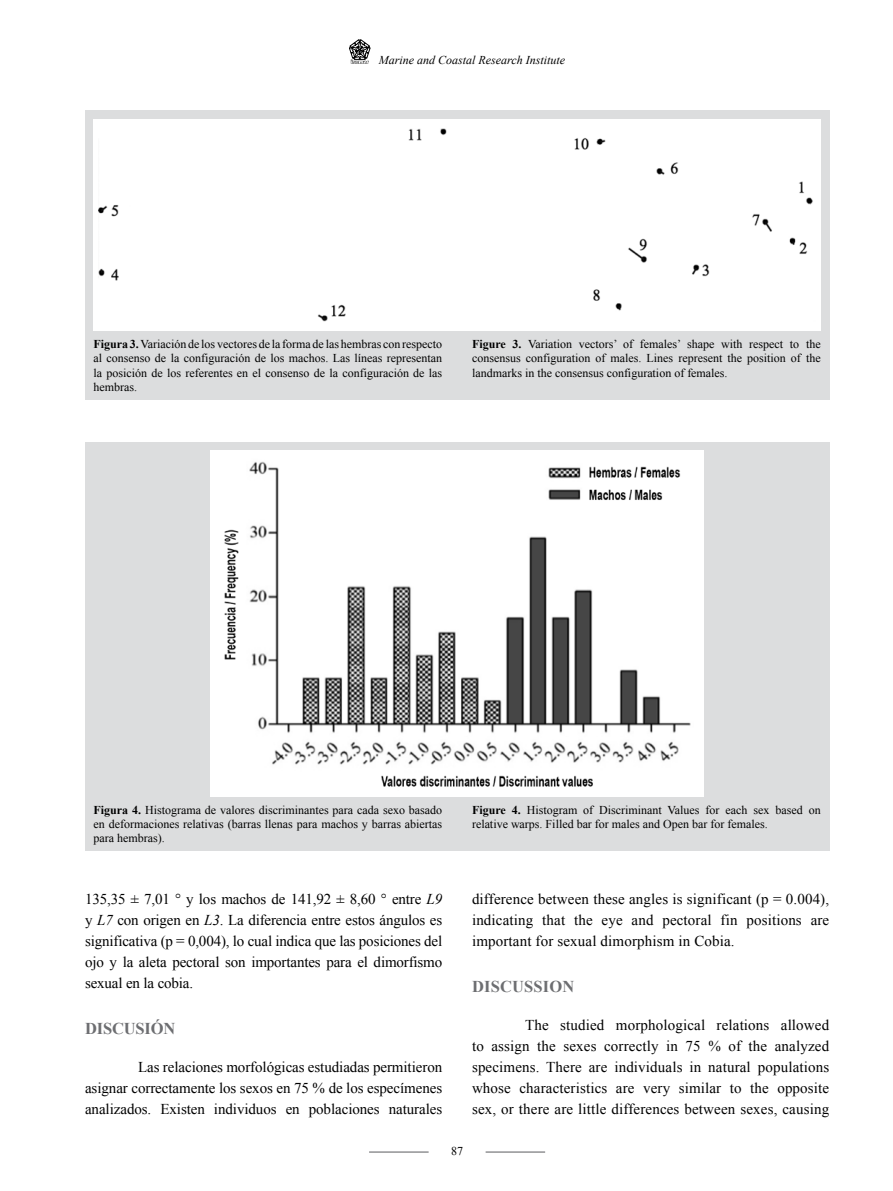
<style>
.page{position:relative;width:893px;height:1191px;background:#fff}
.page>*{position:absolute;margin:0;border:0;box-sizing:border-box;transform-origin:0 0}
.t1{font:700 16.5px "Times New Roman";letter-spacing:.01em;color:#6d6e71}
.t2{font:700 16.5px "Times New Roman";letter-spacing:-.01em;color:#6d6e71}
.t3{font:15px/21px "Times New Roman";letter-spacing:-.005em;color:#000;text-align:justify}
.t4{font:12px/14.4px "Times New Roman";color:#000;text-align:justify}
.t5{font:italic 12px "Times New Roman";color:#000}
.s1{font-weight:700}
.s2{font-style:italic}
</style>
<div class="page">
<svg style="left:349px;top:39px;width:21px;height:25px"></svg>
<hr style="left:369px;top:1151px;width:60px;height:1px;background:#6d6e71">
<hr style="left:486px;top:1151px;width:59px;height:1px;background:#6d6e71">
<div style="left:85px;top:442px;width:744px;height:409px;background:#dcddde"></div>
<div style="left:85px;top:111px;width:744px;height:288px;background:#dcddde"></div>
<div style="left:210px;top:450px;width:494px;height:346px;background:#fff"></div>
<img style="left:224px;top:461px;width:467px;height:326px">
<div style="left:94px;top:119px;width:727px;height:212px;background:#fff"></div>
<img style="left:98px;top:128px;width:715px;height:194px">
<p class="t5" style="left:379px;top:52px;width:188px">Marine and Coastal Research Institute</p>
<p class="t4" style="left:94px;top:336px;width:350px"><span class="s1">Figura 3.</span> Variación de los vectores de la forma de las hembras con respecto al consenso de la configuración de los machos. Las líneas representan la posición de los referentes en el consenso de la configuración de las hembras.</p>
<p class="t4" style="left:472px;top:336px;width:350px"><span class="s1">Figure 3.</span> Variation vectors’ of females’ shape with respect to the consensus configuration of males. Lines represent the position of the landmarks in the consensus configuration of females.</p>
<p class="t4" style="left:94px;top:802px;width:350px"><span class="s1">Figura 4.</span> Histograma de valores discriminantes para cada sexo basado en deformaciones relativas (barras llenas para machos y barras abiertas para hembras).</p>
<p class="t4" style="left:472px;top:802px;width:350px"><span class="s1">Figure 4.</span> Histogram of Discriminant Values for each sex based on relative warps. Filled bar for males and Open bar for females.</p>
<p class="t3" style="left:85px;top:888px;width:359px">135,35 ± 7,01 ° y los machos de 141,92 ± 8,60 ° entre <span class="s2">L9 </span>y <span class="s2">L7</span> con origen en <span class="s2">L3</span>. La diferencia entre estos ángulos es significativa (p = 0,004), lo cual indica que las posiciones del ojo y la aleta pectoral son importantes para el dimorfismo sexual en la cobia.</p>
<p class="t2" style="left:85px;top:1017px;width:92px">DISCUSIÓN</p>
<p class="t3" style="left:85px;top:1056px;width:359px;text-indent:53px">Las relaciones morfológicas estudiadas permitieron asignar correctamente los sexos en 75 % de los especímenes analizados. Existen individuos en poblaciones naturales</p>
<p class="t3" style="left:472px;top:888px;width:359px">difference between these angles is significant (p = 0.004), indicating that the eye and pectoral fin positions are important for sexual dimorphism in Cobia.</p>
<p class="t1" style="left:472px;top:975px;width:104px">DISCUSSION</p>
<p class="t3" style="left:472px;top:1014px;width:359px;text-indent:53px">The studied morphological relations allowed to assign the sexes correctly in 75 % of the analyzed specimens. There are individuals in natural populations whose characteristics are very similar to the opposite sex, or there are little differences between sexes, causing</p>
<p class="t4" style="left:451px;top:1144px;width:13px">87</p>
</div>
